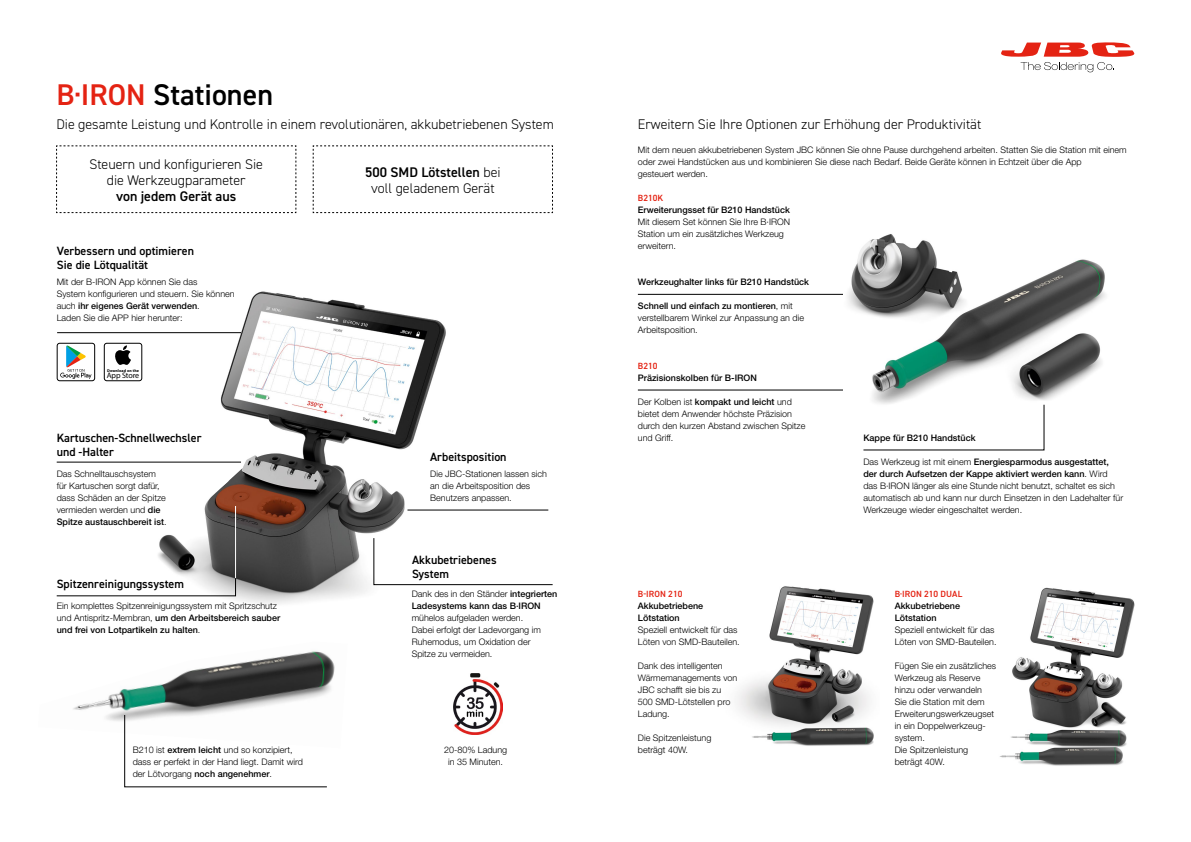
<style>
.page{position:relative;width:1191px;height:842px;background:#fff}
.page>*{position:absolute;margin:0;border:0;box-sizing:border-box;transform-origin:0 0}
.t1{font:600 30px "DIN2014";color:#000}
.t2{font:300 14px/16px "DIN2014";color:#000;text-align:center}
.t3{font:600 14px "DIN2014";color:#000}
.t4{font:600 12px/14px "DIN2014";color:#000}
.t5{font:300 9px/12px "Helvetica Neue LT Std";color:#000}
.t6{font:500 9px/12px "Helvetica Neue LT Std";color:#000}
.t7{font:600 9px "DIN2014";letter-spacing:.005em;color:#e42313}
.t8{font:8px "Myriad Pro";letter-spacing:-.015em;color:#000}
.t9{font:700 4px "Myriad Pro";letter-spacing:.02em;color:#000}
.s1{color:#e42313}
.s2{font-weight:600}
.s3{font-weight:500}
.s4{font-weight:300}
</style>
<div class="page">
<img style="left:999px;top:587px;width:136px;height:179px">
<img style="left:737px;top:586px;width:137px;height:160px">
<img style="left:131px;top:291px;width:353px;height:313px">
<img style="left:73px;top:651px;width:262px;height:70px">
<img style="left:783px;top:234px;width:323px;height:206px">
<svg style="left:56px;top:146px;width:241px;height:67px"></svg>
<svg style="left:313px;top:146px;width:240px;height:67px"></svg>
<svg style="left:60px;top:345px;width:32px;height:34px"></svg>
<div style="left:57px;top:343px;width:38px;height:38px;border:1px solid #000;border-radius:3px"></div>
<svg style="left:115px;top:345px;width:16px;height:20px"></svg>
<div style="left:104px;top:343px;width:38px;height:38px;border:1px solid #000;border-radius:3px"></div>
<img style="left:453px;top:673px;width:50px;height:61px">
<svg style="left:373px;top:538px;width:180px;height:47px"></svg>
<svg style="left:124px;top:715px;width:203px;height:72px"></svg>
<hr style="left:57px;top:332px;width:184px;height:1px;background:#000">
<hr style="left:407px;top:510px;width:141px;height:1px;background:#000">
<hr style="left:638px;top:294px;width:205px;height:1px;background:#000">
<hr style="left:638px;top:390px;width:205px;height:1px;background:#000">
<svg style="left:863px;top:404px;width:181px;height:46px"></svg>
<hr style="left:235px;top:506px;width:1px;height:72px;background:#fff">
<hr style="left:57px;top:462px;width:184px;height:1px;background:#000">
<svg style="left:56px;top:578px;width:180px;height:18px"></svg>
<svg style="left:1001px;top:42px;width:134px;height:30px"></svg>
<h1 class="t1" style="left:56px;top:74px;width:218px"><span class="s1">B·IRON</span> Stationen</h1>
<h2 class="t2" style="left:56px;top:116px;width:499px">Die gesamte Leistung und Kontrolle in einem revolutionären, akkubetriebenen System</h2>
<h2 class="t2" style="left:89px;top:156px;width:175px">Steuern und konfigurieren Sie die Werkzeugparameter</h2>
<h2 class="t3" style="left:116px;top:187px;width:122px">von jedem Gerät aus</h2>
<h2 class="t2" style="left:365px;top:164px;width:137px"><span class="s2">500 SMD Lötstellen</span> bei voll geladenem Gerät</h2>
<h3 class="t4" style="left:57px;top:244px;width:138px">Verbessern und optimieren<br>Sie die Lötqualität</h3>
<p class="t5" style="left:57px;top:275px;width:180px">Mit der B-IRON App können Sie das<br>System konfigurieren und steuern. Sie können auch <span class="s3">ihr eigenes Gerät verwenden</span>.<br>Laden Sie die APP hier herunter:</p>
<p class="t9" style="left:107px;top:368px;width:33px">Download on the</p>
<p class="t8" style="left:107px;top:370px;width:34px">App Store</p>
<h3 class="t4" style="left:57px;top:430px;width:146px">Kartuschen-Schnellwechsler und -Halter</h3>
<p class="t5" style="left:57px;top:467px;width:111px">Das Schnelltauschsystem für Kartuschen sorgt dafür, dass Schäden an der Spitze vermieden werden und <span class="s3">die<br>Spitze austauschbereit ist</span>.</p>
<h3 class="t4" style="left:57px;top:576px;width:129px">Spitzenreinigungssystem</h3>
<p class="t5" style="left:57px;top:599px;width:225px">Ein komplettes Spitzenreinigungssystem mit Spritzschutz und Antispritz-Membran, <span class="s3">um den Arbeitsbereich sauber und frei von Lotpartikeln zu halten</span>.</p>
<p class="t5" style="left:133px;top:743px;width:172px">B210 ist <span class="s3">extrem leicht</span> und so konzipiert, dass er perfekt in der Hand liegt. Damit wird der Lötvorgang <span class="s3">noch angenehmer</span>.</p>
<h3 class="t4" style="left:430px;top:450px;width:78px">Arbeitsposition</h3>
<p class="t5" style="left:430px;top:467px;width:118px">Die JBC-Stationen lassen sich an die Arbeitsposition des<br>Benutzers anpassen.</p>
<h3 class="t4" style="left:412px;top:552px;width:86px">Akkubetriebenes<br>System</h3>
<p class="t6" style="left:412px;top:587px;width:147px"><span class="s4">Dank des in den Ständer</span> integrierten<br>Ladesystems kann das B·IRON</p>
<p class="t5" style="left:412px;top:611px;width:131px">mühelos aufgeladen werden.<br>Dabei erfolgt der Ladevorgang im<br>Ruhemodus, um Oxidation der<br>Spitze zu vermeiden.</p>
<p class="t5" style="left:444px;top:743px;width:65px;text-align:center">20-80% Ladung in 35 Minuten.</p>
<h2 class="t2" style="left:638px;top:116px;width:345px">Erweitern Sie Ihre Optionen zur Erhöhung der Produktivität</h2>
<p class="t5" style="left:638px;top:143px;width:490px">Mit dem neuen akkubetriebenen System JBC können Sie ohne Pause durchgehend arbeiten. Statten Sie die Station mit einem oder zwei Handstücken aus und kombinieren Sie diese nach Bedarf. Beide Geräte können in Echtzeit über die App<br>gesteuert werden.</p>
<p class="t7" style="left:638px;top:192px;width:27px">B210K</p>
<p class="t6" style="left:638px;top:203px;width:154px">Erweiterungsset für B210 Handstück</p>
<p class="t5" style="left:638px;top:215px;width:154px">Mit diesem Set können Sie Ihre B·IRON<br>Station um ein zusätzliches Werkzeug erweitern.</p>
<p class="t6" style="left:638px;top:275px;width:173px">Werkzeughalter links für B210 Handstück</p>
<p class="t5" style="left:638px;top:299px;width:168px"><span class="s3">Schnell und einfach zu montieren</span>, mit verstellbarem Winkel zur Anpassung an die<br>Arbeitsposition.</p>
<p class="t7" style="left:638px;top:360px;width:21px">B210</p>
<p class="t6" style="left:638px;top:371px;width:121px">Präzisionskolben für B-IRON</p>
<p class="t5" style="left:638px;top:395px;width:169px">Der Kolben ist <span class="s3">kompakt und leicht</span> und bietet dem Anwender höchste Präzision durch den kurzen Abstand zwischen Spitze und Griff.</p>
<p class="t7" style="left:638px;top:588px;width:46px">B-IRON 210</p>
<p class="t6" style="left:638px;top:599px;width:67px">Akkubetriebene<br>Lötstation</p>
<p class="t5" style="left:638px;top:623px;width:103px">Speziell entwickelt für das<br>Löten von SMD-Bauteilen.</p>
<p class="t5" style="left:638px;top:659px;width:101px">Dank des intelligenten<br>Wärmemanagements von<br>JBC schafft sie bis zu<br>500 SMD-Lötstellen pro<br>Ladung.</p>
<p class="t5" style="left:638px;top:731px;width:75px">Die Spitzenleistung beträgt 40W.</p>
<p class="t6" style="left:863px;top:431px;width:114px">Kappe für B210 Handstück</p>
<p class="t5" style="left:863px;top:455px;width:261px">Das Werkzeug ist mit einem <span class="s3">Energiesparmodus ausgestattet, der durch Aufsetzen der Kappe aktiviert werden kann</span>. Wird das B·IRON länger als eine Stunde nicht benutzt, schaltet es sich automatisch ab und kann nur durch Einsetzen in den Ladehalter für Werkzeuge wieder eingeschaltet werden.</p>
<p class="t7" style="left:894px;top:588px;width:69px">B·IRON 210 DUAL</p>
<p class="t6" style="left:894px;top:599px;width:67px">Akkubetriebene<br>Lötstation</p>
<p class="t5" style="left:894px;top:623px;width:103px">Speziell entwickelt für das<br>Löten von SMD-Bauteilen.</p>
<p class="t5" style="left:894px;top:659px;width:103px">Fügen Sie ein zusätzliches<br>Werkzeug als Reserve hinzu oder verwandeln<br>Sie die Station mit dem<br>Erweiterungswerkzeugset in ein Doppelwerkzeug&shy;system.<br>Die Spitzenleistung beträgt 40W.</p>
</div>
